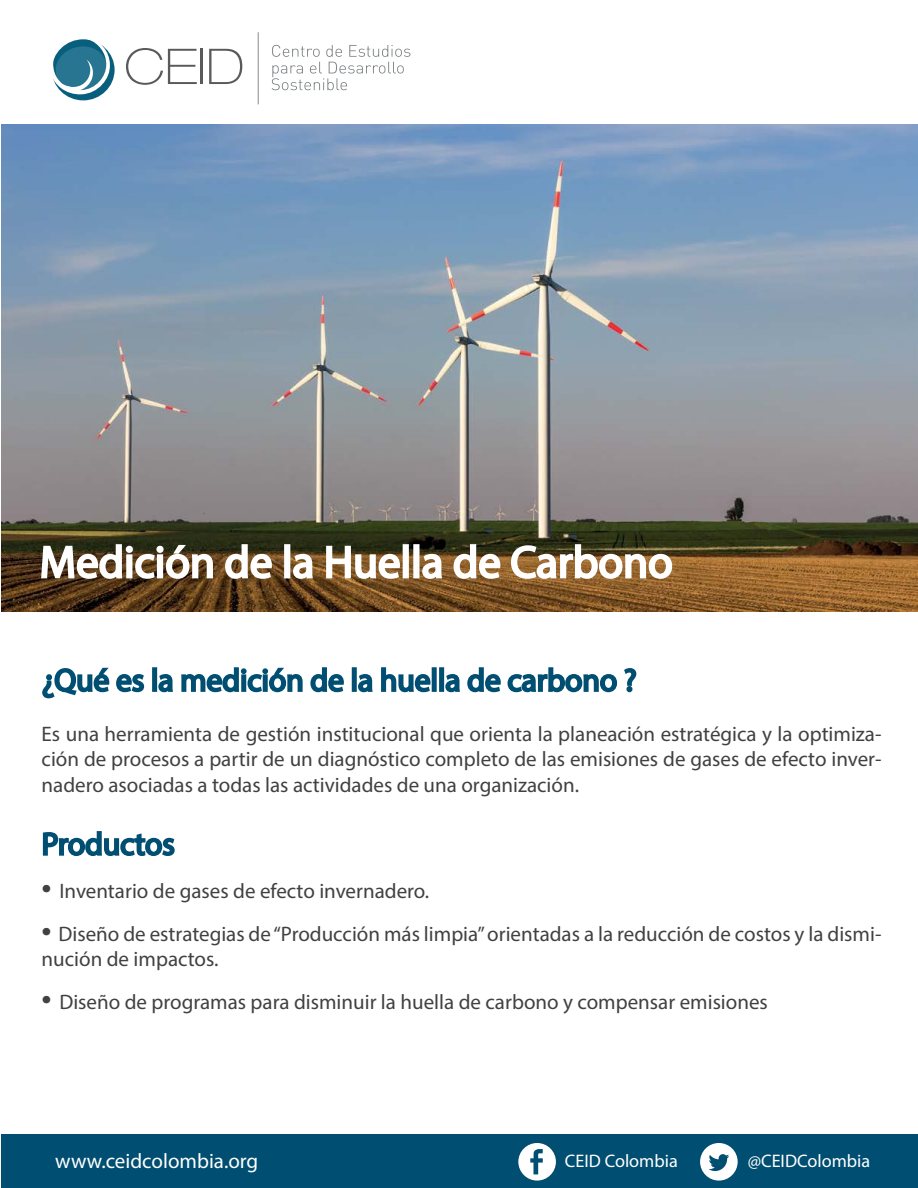
<style>
.page{position:relative;width:918px;height:1188px;background:#fff}
.page>*{position:absolute;margin:0;border:0;box-sizing:border-box;transform-origin:0 0}
.t1{font:45px "Myriad Pro";color:#fff}
.t2{font:31.5px "Myriad Pro";color:#004e71}
.t3{font:21px/25.2px "Myriad Pro";color:#414042;text-align:justify}
.t4{font:21px "Myriad Pro";color:#fff}
.t5{font:500 18.15px "DIN";color:#fff}
.s1{font-size:36px}
</style>
<div class="page">
<img style="left:2px;top:124px;width:915px;height:487px">
<img style="left:40px;top:543px;width:174px;height:37px">
<svg style="left:224px;top:543px;width:49px;height:37px"></svg>
<div style="left:284px;top:544px;width:6px;height:34px;border:2px solid #fff"></div>
<svg style="left:292px;top:553px;width:22px;height:27px"></svg>
<svg style="left:325px;top:545px;width:76px;height:35px"></svg>
<div style="left:403px;top:544px;width:6px;height:34px;border:2px solid #fff"></div>
<div style="left:413px;top:544px;width:7px;height:34px;border:2px solid #fff"></div>
<svg style="left:421px;top:553px;width:22px;height:27px"></svg>
<svg style="left:452px;top:543px;width:50px;height:37px"></svg>
<svg style="left:510px;top:543px;width:163px;height:37px"></svg>
<div style="left:352px;top:667px;width:5px;height:25px;border:2px solid #004e71"></div>
<svg style="left:358px;top:674px;width:15px;height:19px"></svg>
<svg style="left:381px;top:667px;width:51px;height:26px"></svg>
<div style="left:432px;top:667px;width:5px;height:25px;border:2px solid #004e71"></div>
<div style="left:439px;top:667px;width:5px;height:25px;border:2px solid #004e71"></div>
<svg style="left:444px;top:592px;width:193px;height:101px"></svg>
<svg style="left:41px;top:592px;width:304px;height:264px"></svg>
<div style="left:2px;top:1135px;width:916px;height:53px;background:#004e71"></div>
<div style="left:700px;top:1143px;width:38px;height:38px;background:#fff;border-radius:50%"></div>
<svg style="left:708px;top:1154px;width:21px;height:17px"></svg>
<div style="left:518px;top:1143px;width:38px;height:38px;background:#fff;border-radius:50%"></div>
<svg style="left:530px;top:1149px;width:13px;height:25px"></svg>
<div style="left:52px;top:39px;width:63px;height:61px;background:#085e7d;border-radius:50%"></div>
<svg style="left:272px;top:45px;width:138px;height:45px"></svg>
<hr style="left:258px;top:32px;width:1px;height:72px;background:#a6a9ac">
<svg style="left:126px;top:48px;width:71px;height:37px"></svg>
<hr style="left:201px;top:49px;width:2px;height:35px;background:#595a5c">
<svg style="left:209px;top:49px;width:33px;height:35px"></svg>
<svg style="left:52px;top:39px;width:59px;height:56px"></svg>
<h1 class="t1" style="left:40px;top:534px;width:635px">Medición de la Huella de Carbono</h1>
<h2 class="t2" style="left:42px;top:661px;width:597px">¿Qué es la medición de la huella de carbono ?</h2>
<p class="t3" style="left:42px;top:721px;width:841px">Es una herramienta de gestión institucional que orienta la planeación estratégica y la optimiza&shy;ción de procesos a partir de un diagnóstico completo de las emisiones de gases de efecto inver&shy;nadero asociadas a todas las actividades de una organización.</p>
<h2 class="t2" style="left:42px;top:825px;width:135px">Productos</h2>
<p class="t3" style="left:42px;top:878px;width:389px"><span class="s1">•</span> Inventario de gases de efecto invernadero.</p>
<p class="t3" style="left:42px;top:921px;width:841px"><span class="s1">•</span> Diseño de estrategias de “Producción más limpia” orientadas a la reducción de costos y la dismi&shy;nución de impactos.</p>
<p class="t3" style="left:42px;top:989px;width:728px"><span class="s1">•</span> Diseño de programas para disminuir la huella de carbono y compensar emisiones</p>
<p class="t4" style="left:55px;top:1148px;width:205px">www.ceidcolombia.org</p>
<p class="t5" style="left:565px;top:1150px;width:114px">CEID Colombia</p>
<p class="t5" style="left:748px;top:1150px;width:124px">@CEIDColombia</p>
</div>
